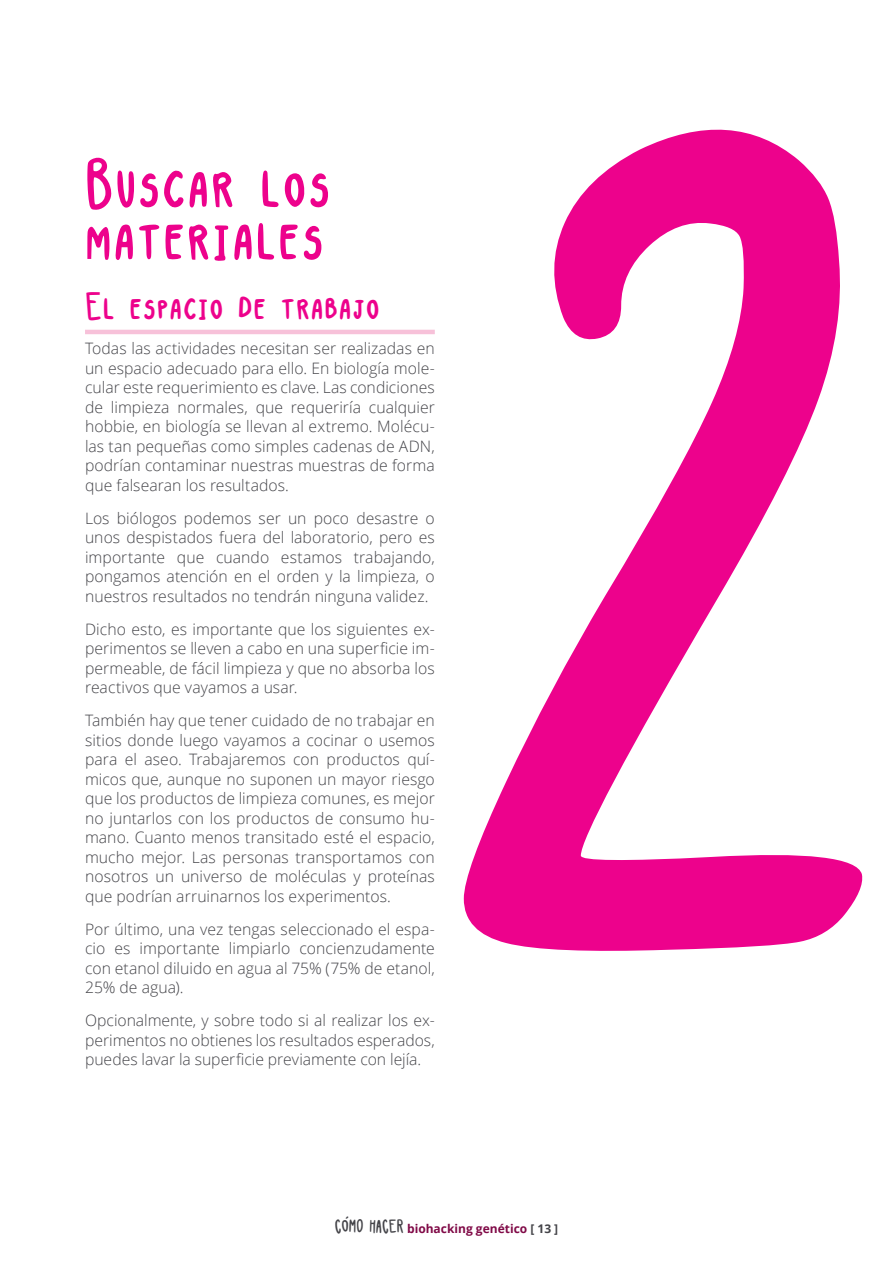
<style>
.page{position:relative;width:893px;height:1263px;background:#fff}
.page>*{position:absolute;margin:0;border:0;box-sizing:border-box;transform-origin:0 0}
.Titulo_pasos{font:78px "Kap";letter-spacing:.02em;color:#ed028c}
._2_Título_sección_ma{font:45px "Kap";letter-spacing:.02em;color:#ed028c}
.Texto_base{font:300 15.75px/19.5px "Open Sans";color:#444449;text-align:justify}
.t1{font:700 12px "Open Sans";color:#800a47}
.s1{font-family:"Kap";font-weight:400;font-size:21px;color:#444449}
.s2{color:#444449}
</style>
<div class="page">
<svg style="left:464px;top:129px;width:399px;height:822px"></svg>
<hr style="left:85px;top:330px;width:350px;height:4px;background:#f7c1d9">
<p class="Titulo_pasos" style="left:85px;top:147px;width:247px">Buscar los</p>
<p class="Titulo_pasos" style="left:85px;top:199px;width:240px">materiales</p>
<p class="_2_Título_sección_ma" style="left:85px;top:285px;width:296px">El espacio de trabajo</p>
<p class="Texto_base" style="left:85px;top:338px;width:351px">Todas las actividades necesitan ser realizadas en un espacio adecuado para ello. En biología mole&shy;cular este requerimiento es clave. Las condiciones de limpieza normales, que requeriría cualquier hobbie, en biología se llevan al extremo. Molécu&shy;las tan pequeñas como simples cadenas de ADN, podrían contaminar nuestras muestras de forma que falsearan los resultados.</p>
<p class="Texto_base" style="left:85px;top:508px;width:351px">Los biólogos podemos ser un poco desastre o unos despistados fuera del laboratorio, pero es importante que cuando estamos trabajando, pongamos atención en el orden y la limpieza, o nuestros resultados no tendrán ninguna validez.</p>
<p class="Texto_base" style="left:85px;top:619px;width:351px">Dicho esto, es importante que los siguientes ex&shy;perimentos se lleven a cabo en una superficie im&shy;permeable, de fácil limpieza y que no absorba los reactivos que vayamos a usar.</p>
<p class="Texto_base" style="left:85px;top:710px;width:351px">También hay que tener cuidado de no trabajar en sitios donde luego vayamos a cocinar o usemos para el aseo. Trabajaremos con productos quí&shy;micos que, aunque no suponen un mayor riesgo que los productos de limpieza comunes, es mejor no juntarlos con los productos de consumo hu&shy;mano. Cuanto menos transitado esté el espacio, mucho mejor. Las personas transportamos con nosotros un universo de moléculas y proteínas que podrían arruinarnos los experimentos.</p>
<p class="Texto_base" style="left:85px;top:919px;width:351px">Por último, una vez tengas seleccionado el espa&shy;cio es importante limpiarlo concienzudamente con etanol diluido en agua al 75% (75% de etanol, 25% de agua).</p>
<p class="Texto_base" style="left:85px;top:1010px;width:351px">Opcionalmente, y sobre todo si al realizar los ex&shy;perimentos no obtienes los resultados esperados, puedes lavar la superficie previamente con lejía.</p>
<p class="t1" style="left:335px;top:1220px;width:225px"><span class="s1">CÓMO HACER</span> biohacking genético <span class="s2">[ 13 ]</span></p>
</div>
